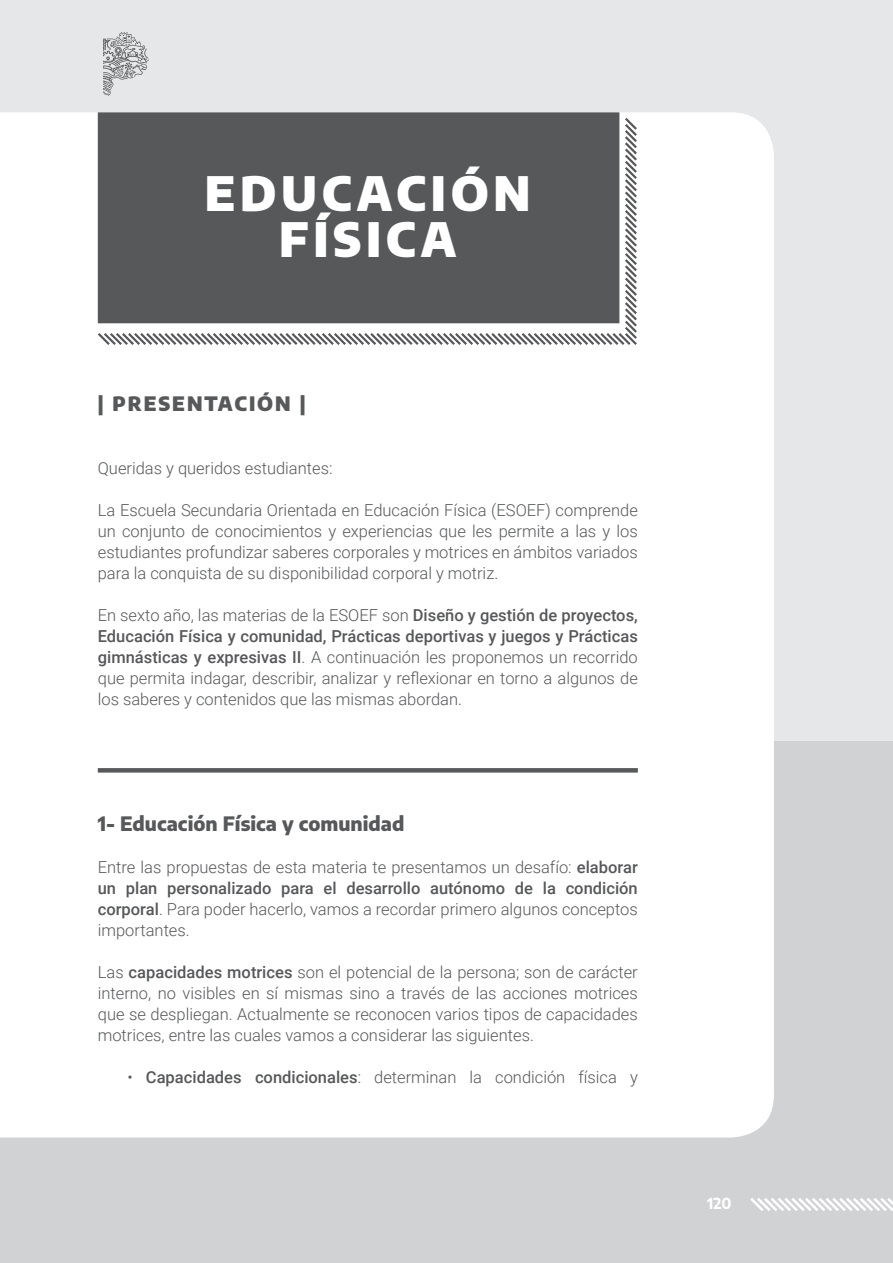
<style>
.page{position:relative;width:893px;height:1263px;background:#fff}
.page>*{position:absolute;margin:0;border:0;box-sizing:border-box;transform-origin:0 0}
.TITULO_MATERIA{font:900 46.5px "Encode Sans";letter-spacing:.1em;color:#fff}
.Título_1{font:800 19.5px "Encode Sans";color:#57585a}
.Presentación{font:900 19.5px "Encode Sans";letter-spacing:.1em;color:#57585a}
.Poesias_o_citas_lite{font:300 16.5px/21px "Roboto";color:#57585a;text-align:justify}
.Texto_principal{font:300 16.5px/21px "Roboto";color:#57585a;text-align:justify}
.t1{font:700 15px "Encode Sans";color:#fff}
.s1{font-weight:500}
</style>
<div class="page">
<div style="left:0;top:594px;width:893px;height:669px;background:#d1d2d4"></div>
<div style="left:0;top:0;width:893px;height:740px;background:#e6e7e9"></div>
<svg style="left:103px;top:32px;width:46px;height:64px"></svg>
<svg style="left:750px;top:1198px;width:143px;height:13px"></svg>
<div style="left:0;top:112px;width:774px;height:1025px;background:#fff"></div>
<svg style="left:95px;top:115px;width:544px;height:232px;background:#696a6b"></svg>
<div style="left:98px;top:768px;width:540px;height:5px;background:#57585a"></div>
<p class="TITULO_MATERIA" style="left:205px;top:157px;width:327px">EDUCACIÓN</p>
<p class="TITULO_MATERIA" style="left:279px;top:203px;width:179px">FÍSICA</p>
<p class="Presentación" style="left:98px;top:388px;width:209px">| PRESENTACIÓN |</p>
<p class="Poesias_o_citas_lite" style="left:98px;top:457px;width:236px">Queridas y queridos estudiantes:</p>
<p class="Poesias_o_citas_lite" style="left:98px;top:499px;width:542px">La Escuela Secundaria Orientada en Educación Física (ESOEF) comprende un conjunto de conocimientos y experiencias que les permite a las y los estudiantes profundizar saberes corporales y motrices en ámbitos variados para la conquista de su disponibilidad corporal y motriz.</p>
<p class="Poesias_o_citas_lite" style="left:98px;top:604px;width:542px">En sexto año, las materias de la ESOEF son <span class="s1">Diseño y gestión de proyectos, Educación Física y comunidad, Prácticas deportivas y juegos y Prácticas gimnásticas y expresivas II</span>. A continuación les proponemos un recorrido que permita indagar, describir, analizar y reflexionar en torno a algunos de los saberes y contenidos que las mismas abordan.</p>
<p class="Título_1" style="left:98px;top:808px;width:308px">1- Educación Física y comunidad</p>
<p class="Texto_principal" style="left:98px;top:856px;width:542px">Entre las propuestas de esta materia te presentamos un desafío: <span class="s1">elaborar un plan personalizado para el desarrollo autónomo de la condición corporal</span>. Para poder hacerlo, vamos a recordar primero algunos conceptos importantes.</p>
<p class="Texto_principal" style="left:98px;top:961px;width:542px">Las <span class="s1">capacidades motrices</span> son el potencial de la persona; son de carácter interno, no visibles en sí mismas sino a través de las acciones motrices que se despliegan. Actualmente se reconocen varios tipos de capacidades motrices, entre las cuales vamos a considerar las siguientes.</p>
<p class="Texto_principal" style="left:128px;top:1066px;width:512px">• <span class="s1">Capacidades condicionales</span>: determinan la condición física y</p>
<p class="t1" style="left:707px;top:1192px;width:26px">120</p>
</div>
